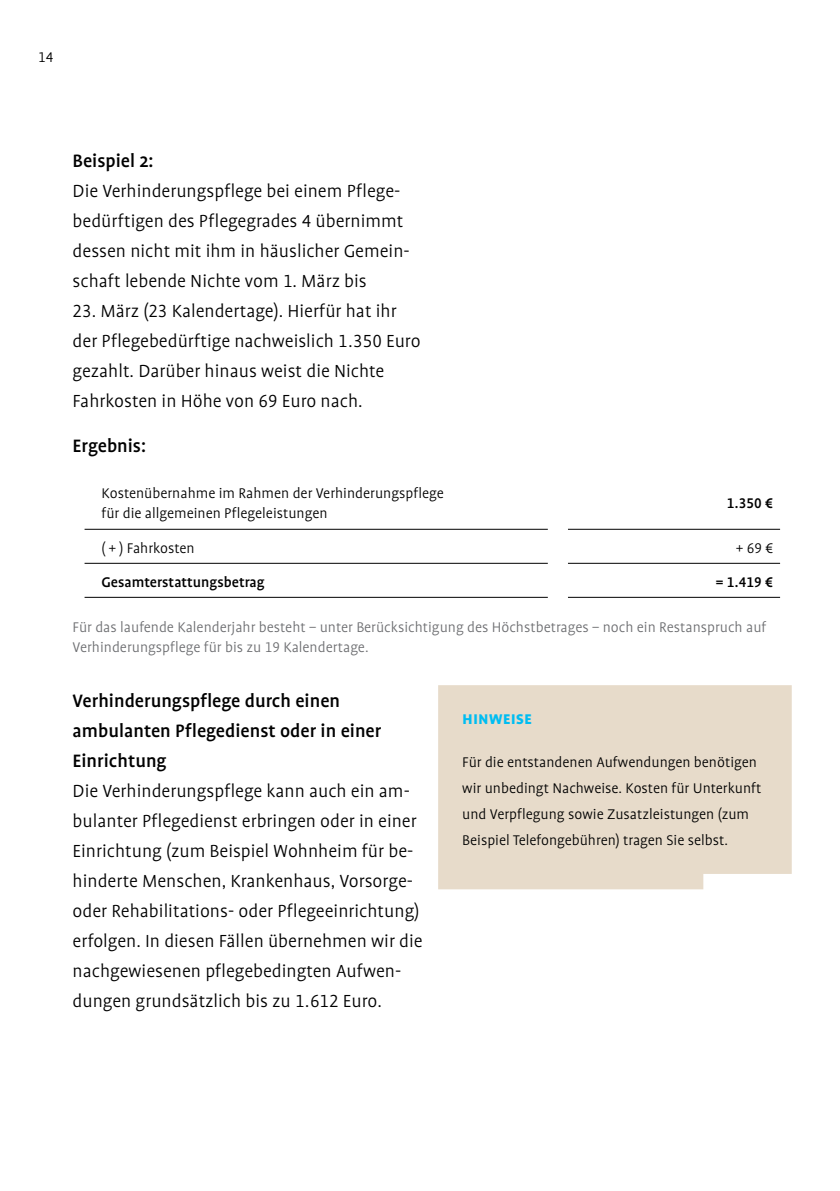
<style>
.page{position:relative;width:840px;height:1191px;background:#fff}
.page>*{position:absolute;margin:0;border:0;box-sizing:border-box;transform-origin:0 0}
.t1{font:500 20.4px/30px "Profile";color:#000}
.t2{font:300 20px/30px "Profile";color:#000}
.t3{font:700 19px "Profile SC";color:#00bdf2}
.t4{font:300 16px/26px "Profile";color:#000}
.t5{font:300 16px/20px "Profile";color:#6d6e71}
.t6{font:500 16px "Profile";color:#000}
.t7{font:500 16px "Profile NO";color:#000}
.t8{font:300 16px "Profile NO";color:#000}
.s1{font-family:"Profile NO"}
</style>
<div class="page">
<hr style="left:84px;top:529px;width:463px;height:1px;background:#000">
<hr style="left:567px;top:529px;width:212px;height:1px;background:#000">
<hr style="left:84px;top:563px;width:463px;height:1px;background:#000">
<hr style="left:567px;top:563px;width:212px;height:1px;background:#000">
<hr style="left:84px;top:597px;width:463px;height:1px;background:#000">
<hr style="left:567px;top:597px;width:212px;height:1px;background:#000">
<div style="left:438px;top:685px;width:353px;height:204px;background:#e7dbca"></div>
<p class="t8" style="left:38px;top:50px;width:17px">14</p>
<p class="t1" style="left:73px;top:146px;width:82px">Beispiel 2:</p>
<p class="t2" style="left:73px;top:176px;width:338px">Die Verhinderungspflege bei einem Pflege&shy;bedürftigen des Pflegegrades <span class="s1">4</span> übernimmt dessen nicht mit ihm in häuslicher Gemein&shy;schaft lebende Nichte vom <span class="s1">1</span>. März bis</p>
<p class="t2" style="left:73px;top:296px;width:349px"><span class="s1">23</span>. März (<span class="s1">23</span> Kalendertage). Hierfür hat ihr der Pflegebedürftige nachweislich <span class="s1">1.350</span> Euro gezahlt. Darüber hinaus weist die Nichte Fahrkosten in Höhe von <span class="s1">69</span> Euro nach.</p>
<p class="t1" style="left:73px;top:431px;width:75px">Ergebnis:</p>
<p class="t4" style="left:101px;top:483px;width:343px;line-height:20px">Kostenübernahme im Rahmen der Verhinderungspflege für die allgemeinen Pflegeleistungen</p>
<p class="t7" style="left:726px;top:495px;width:48px">1.350 €</p>
<p class="t4" style="left:101px;top:535px;width:95px">( + ) Fahrkosten</p>
<p class="t8" style="left:735px;top:540px;width:39px">+ 69 €</p>
<p class="t6" style="left:101px;top:573px;width:164px">Gesamterstattungsbetrag</p>
<p class="t7" style="left:715px;top:574px;width:59px">= 1.419 €</p>
<p class="t5" style="left:73px;top:617px;width:694px">Für das laufende Kalenderjahr besteht – unter Berücksichtigung des Höchstbetrages – noch ein Restanspruch auf<br>Verhinderungspflege für bis zu <span class="s1">19</span> Kalendertage.</p>
<p class="t1" style="left:73px;top:686px;width:310px">Verhinderungspflege durch einen ambulanten Pflegedienst oder in einer<br>Einrichtung</p>
<p class="t2" style="left:73px;top:776px;width:351px">Die Verhinderungspflege kann auch ein am&shy;bulanter Pflegedienst erbringen oder in einer Einrichtung (zum Beispiel Wohnheim für be&shy;hinderte Menschen, Krankenhaus, Vorsorge&shy;oder Rehabilitations- oder Pflegeeinrichtung) erfolgen. In diesen Fällen übernehmen wir die nachgewiesenen pflegebedingten Aufwen&shy;dungen grundsätzlich bis zu <span class="s1">1.612</span> Euro.</p>
<p class="t3" style="left:462px;top:708px;width:71px">hinweise</p>
<p class="t4" style="left:462px;top:749px;width:300px">Für die entstandenen Aufwendungen benötigen wir unbedingt Nachweise. Kosten für Unterkunft und Verpflegung sowie Zusatzleistungen (zum Beispiel Telefongebühren) tragen Sie selbst.</p>
</div>
